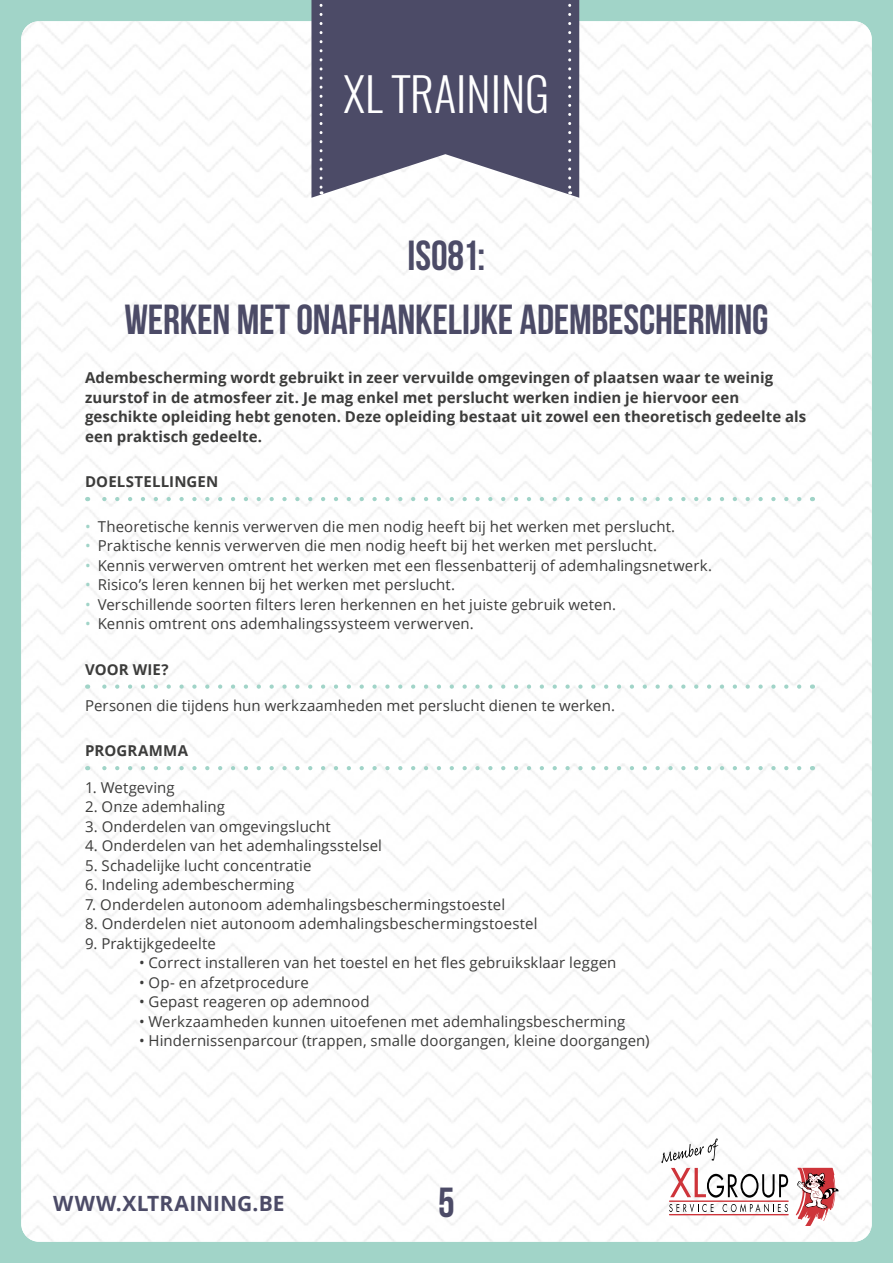
<style>
.page{position:relative;width:893px;height:1263px;background:#a1d4c8}
.page>*{position:absolute;margin:0;border:0;box-sizing:border-box;transform-origin:0 0}
.t1{font:300 46.5px "Oswald";color:#fff}
.t2{font:700 42px/64.5px "Bebas Neue";letter-spacing:-.005em;color:#4c4b67;text-align:center}
.t3{font:700 21px "Open Sans";color:#4c4b67}
.t4{font:15px "Open Sans";letter-spacing:.005em;color:#3c3c3b}
.t5{font:700 15px/19.5px "Open Sans";letter-spacing:.005em;color:#3c3c3b}
.s1{color:#a1d4c8}
</style>
<div class="page">
<img style="left:21px;top:21px;width:851px;height:1221px">
<svg style="left:311px;top:0;width:268px;height:198px;background:#605f78"></svg>
<svg style="left:320px;top:0;width:3px;height:194px"></svg>
<svg style="left:568px;top:0;width:3px;height:194px"></svg>
<svg style="left:669px;top:1204px;width:45px;height:8px"></svg>
<svg style="left:723px;top:1203px;width:65px;height:9px"></svg>
<hr style="left:669px;top:1200px;width:120px;height:2px;background:#ce343a">
<hr style="left:669px;top:1214px;width:120px;height:1px;background:#ce343a">
<svg style="left:796px;top:1168px;width:43px;height:57px;background:#d29295"></svg>
<svg style="left:661px;top:1138px;width:127px;height:59px;background:#e3dcdc"></svg>
<svg style="left:94px;top:497px;width:705px;height:4px"></svg>
<svg style="left:94px;top:684px;width:705px;height:5px;background:#e9f4f1"></svg>
<svg style="left:94px;top:766px;width:705px;height:4px"></svg>
<h1 class="t1" style="left:343px;top:63px;width:207px">XL TRAINING</h1>
<h2 class="t2" style="left:124px;top:222px;width:645px">IS081:<br>WERKEN MET ONAFHANKELIJKE ADEMBESCHERMING</h2>
<p class="t5" style="left:85px;top:368px;width:723px">Adembescherming wordt gebruikt in zeer vervuilde omgevingen of plaatsen waar te weinig zuurstof in de atmosfeer zit. Je mag enkel met perslucht werken indien je hiervoor een geschikte opleiding hebt genoten. Deze opleiding bestaat uit zowel een theoretisch gedeelte als een praktisch gedeelte.</p>
<p class="t5" style="left:85px;top:471px;width:135px">DOELSTELLINGEN</p>
<p class="t4" style="left:85px;top:516px;width:592px"><span class="s1">•</span> Theoretische kennis verwerven die men nodig heeft bij het werken met perslucht.</p>
<p class="t4" style="left:85px;top:536px;width:573px"><span class="s1">•</span> Praktische kennis verwerven die men nodig heeft bij het werken met perslucht.</p>
<p class="t4" style="left:85px;top:555px;width:628px"><span class="s1">•</span> Kennis verwerven omtrent het werken met een flessenbatterij of ademhalingsnetwerk.</p>
<p class="t4" style="left:85px;top:575px;width:372px"><span class="s1">•</span> Risico’s leren kennen bij het werken met perslucht.</p>
<p class="t4" style="left:85px;top:594px;width:532px"><span class="s1">•</span> Verschillende soorten filters leren herkennen en het juiste gebruik weten.</p>
<p class="t4" style="left:85px;top:614px;width:390px"><span class="s1">•</span> Kennis omtrent ons ademhalingssysteem verwerven.</p>
<p class="t5" style="left:85px;top:659px;width:85px">VOOR WIE?</p>
<p class="t4" style="left:85px;top:695px;width:532px">Personen die tijdens hun werkzaamheden met perslucht dienen te werken.</p>
<p class="t5" style="left:85px;top:740px;width:105px">PROGRAMMA</p>
<p class="t4" style="left:85px;top:777px;width:91px">1. Wetgeving</p>
<p class="t4" style="left:85px;top:796px;width:141px">2. Onze ademhaling</p>
<p class="t4" style="left:85px;top:816px;width:247px">3. Onderdelen van omgevingslucht</p>
<p class="t4" style="left:85px;top:835px;width:299px">4. Onderdelen van het ademhalingsstelsel</p>
<p class="t4" style="left:85px;top:855px;width:228px">5. Schadelijke lucht concentratie</p>
<p class="t4" style="left:85px;top:874px;width:211px">6. Indeling adembescherming</p>
<p class="t4" style="left:85px;top:894px;width:422px">7. Onderdelen autonoom ademhalingsbeschermingstoestel</p>
<p class="t4" style="left:85px;top:913px;width:454px">8. Onderdelen niet autonoom ademhalingsbeschermingstoestel</p>
<p class="t4" style="left:85px;top:933px;width:132px">9. Praktijkgedeelte</p>
<p class="t4" style="left:139px;top:952px;width:479px">• Correct installeren van het toestel en het fles gebruiksklaar leggen</p>
<p class="t4" style="left:139px;top:972px;width:171px">• Op- en afzetprocedure</p>
<p class="t4" style="left:139px;top:991px;width:232px">• Gepast reageren op ademnood</p>
<p class="t4" style="left:139px;top:1011px;width:488px">• Werkzaamheden kunnen uitoefenen met ademhalingsbescherming</p>
<p class="t4" style="left:139px;top:1030px;width:512px">• Hindernissenparcour (trappen, smalle doorgangen, kleine doorgangen)</p>
<h3 class="t3" style="left:53px;top:1189px;width:233px">WWW.XLTRAINING.BE</h3>
<h2 class="t2" style="left:438px;top:1169px;width:18px">5</h2>
</div>
